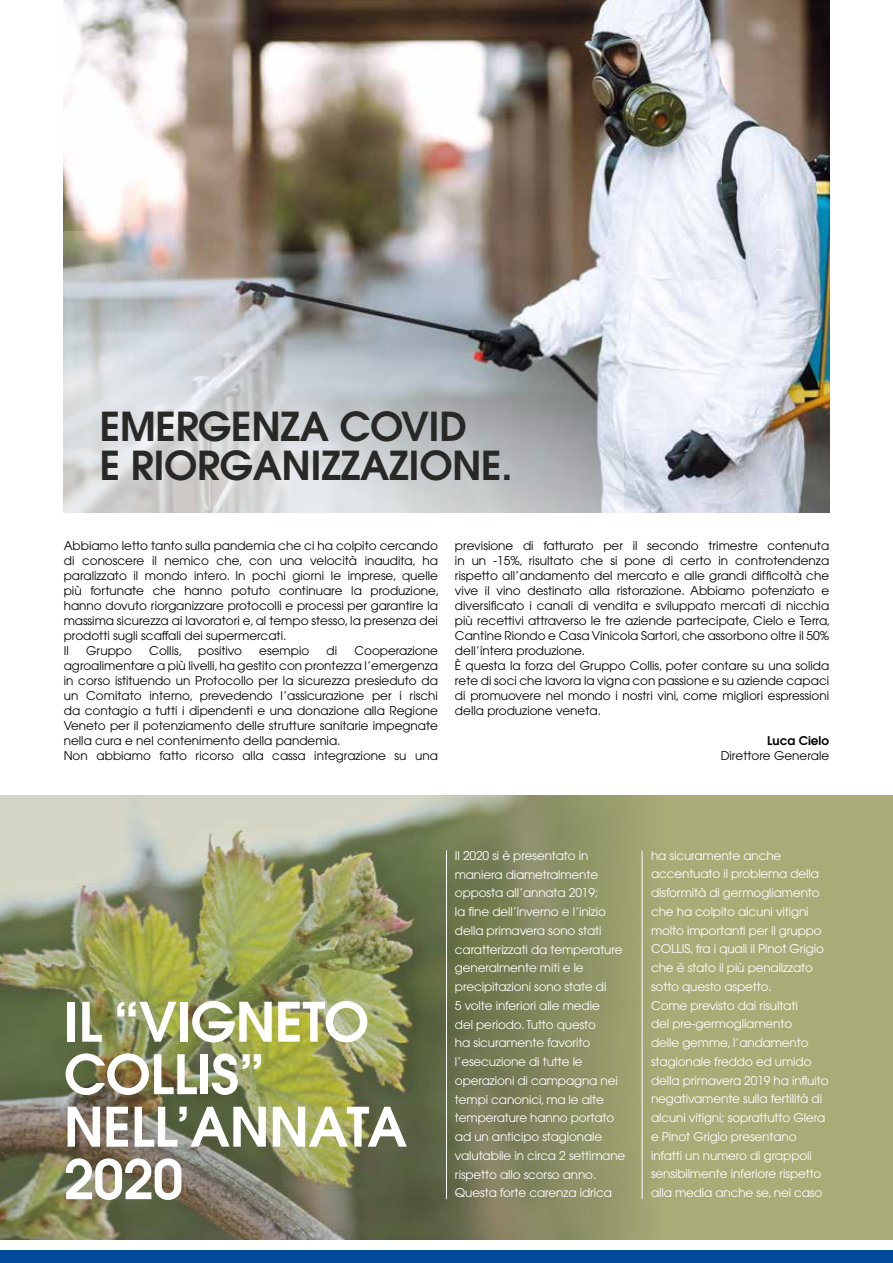
<style>
.page{position:relative;width:893px;height:1263px;background:#fff}
.page>*{position:absolute;margin:0;border:0;box-sizing:border-box;transform-origin:0 0}
.t1{font:600 54px/52.5px "Avant Garde";letter-spacing:-.01em;color:#fff}
.t2{font:600 39.6px/38.5px "Avant Garde";letter-spacing:-.01em;color:#282827}
.t3{font:12px/15px "Avant Garde";color:#000}
.t4{font:12px/18.8px "Avant Garde";letter-spacing:-.01em;color:#fff}
.t5{font:600 12px "Avant Garde";color:#000}
</style>
<div class="page">
<img style="left:64px;top:0;width:765px;height:512px">
<svg style="left:63px;top:231px;width:561px;height:282px;background:#b6b8b9"></svg>
<div style="left:0;top:795px;width:893px;height:444px;background:#aaac78"></div>
<img style="left:0;top:795px;width:643px;height:444px">
<hr style="left:642px;top:850px;width:1px;height:349px;background:#fff">
<hr style="left:446px;top:850px;width:1px;height:349px;background:#fff">
<div style="left:0;top:1250px;width:893px;height:13px;background:#004a98"></div>
<h2 class="t2" style="left:100px;top:407px;width:414px">EMERGENZA COVID<br>E RIORGANIZZAZIONE.</h2>
<p class="t3" style="left:64px;top:538px;width:377px">Abbiamo letto tanto sulla pandemia che ci ha colpito cercando di conoscere il nemico che, con una velocità inaudita, ha paralizzato il mondo intero. In pochi giorni le imprese, quelle più fortunate che hanno potuto continuare la produzione, hanno dovuto riorganizzare protocolli e processi per garantire la massima sicurezza ai lavoratori e, al tempo stesso, la presenza dei prodotti sugli scaffali dei supermercati.<br>Il</p>
<p class="t3" style="left:86px;top:643px;width:47px">Gruppo</p>
<p class="t3" style="left:149px;top:643px;width:35px">Collis,</p>
<p class="t3" style="left:198px;top:643px;width:45px">positivo</p>
<p class="t3" style="left:259px;top:643px;width:51px">esempio</p>
<p class="t3" style="left:327px;top:643px;width:12px">di</p>
<p class="t3" style="left:64px;top:643px;width:376px;text-indent:291px">Cooperazione agroalimentare a più livelli, ha gestito con prontezza l’emergenza in corso istituendo un Protocollo per la sicurezza presieduto da un Comitato interno, prevedendo l’assicurazione per i rischi da contagio a tutti i dipendenti e una donazione alla Regione Veneto per il potenziamento delle strutture sanitarie impegnate nella cura e nel contenimento della pandemia.<br>Non abbiamo fatto ricorso alla cassa integrazione su una</p>
<p class="t3" style="left:455px;top:538px;width:377px">previsione di fatturato per il secondo trimestre contenuta in un -15%, risultato che si pone di certo in controtendenza rispetto all’andamento del mercato e alle grandi difficoltà che vive il vino destinato alla ristorazione. Abbiamo potenziato e diversificato i canali di vendita e sviluppato mercati di nicchia più recettivi attraverso le tre aziende partecipate, Cielo e Terra, Cantine Riondo e Casa Vinicola Sartori, che assorbono oltre il 50% dell’intera produzione.<br>È questa la forza del Gruppo Collis, poter contare su una solida rete di soci che lavora la vigna con passione e su aziende capaci di promuovere nel mondo i nostri vini, come migliori espressioni della produzione veneta.</p>
<p class="t5" style="left:767px;top:733px;width:63px">Luca Cielo</p>
<p class="t3" style="left:721px;top:748px;width:110px">Direttore Generale</p>
<h1 class="t1" style="left:64px;top:995px;width:345px">IL “VIGNETO<br>COLLIS”<br>NELL’ANNATA<br>2020</h1>
<p class="t4" style="left:455px;top:846px;width:172px">Il 2020 si è presentato in maniera diametralmente opposta all’annata 2019;<br>la fine dell’inverno e l’inizio della primavera sono stati caratterizzati da temperature generalmente miti e le precipitazioni sono state di<br>5 volte inferiori alle medie<br>del periodo. Tutto questo<br>ha sicuramente favorito l’esecuzione di tutte le operazioni di campagna nei tempi canonici, ma le alte temperature hanno portato ad un anticipo stagionale valutabile in circa 2 settimane rispetto allo scorso anno.<br>Questa forte carenza idrica</p>
<p class="t4" style="left:651px;top:846px;width:179px">ha sicuramente anche accentuato il problema della disformità di germogliamento che ha colpito alcuni vitigni molto importanti per il gruppo<br>COLLIS, fra i quali il Pinot Grigio che è stato il più penalizzato sotto questo aspetto.<br>Come previsto dai risultati<br>del pre-germogliamento<br>delle gemme, l’andamento stagionale freddo ed umido della primavera 2019 ha influito negativamente sulla fertilità di alcuni vitigni; soprattutto Glera e Pinot Grigio presentano infatti un numero di grappoli sensibilmente inferiore rispetto alla media anche se, nel caso</p>
</div>
